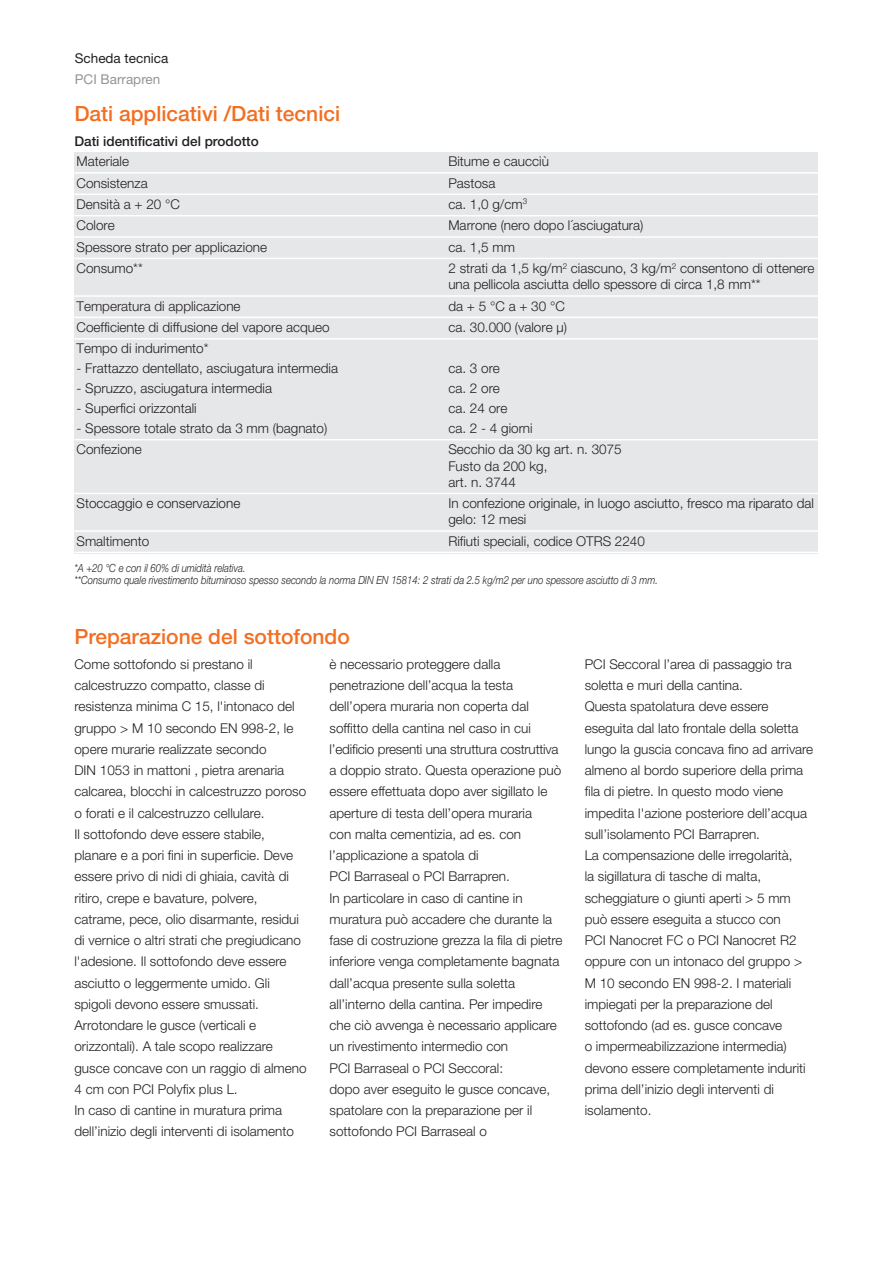
<style>
.page{position:relative;width:893px;height:1263px;background:#fff}
.page>*{position:absolute;margin:0;border:0;box-sizing:border-box;transform-origin:0 0}
.t1{font:500 21px "Helvetica Neue LT Pro";color:#f36e21}
.t2{font:300 13.5px/21.3px "Helvetica Neue LT Pro";color:#231f20}
.t3{font:500 13.5px "Helvetica Neue LT Pro";color:#231f20}
.t4{font:13.5px "Helvetica Neue LT Pro";color:#231f20}
.t5{font:13.5px "Helvetica Neue LT Pro";color:#939598}
.t6{font:italic 300 11.25px/12px "Helvetica Neue LT Pro";color:#231f20;scale:.85 1}
</style>
<div class="page">
<div style="left:74px;top:152px;width:372px;height:21px;background:#e6e7e9"></div>
<div style="left:446px;top:152px;width:372px;height:21px;background:#e6e7e9"></div>
<div style="left:74px;top:173px;width:372px;height:21px;background:#e6e7e9"></div>
<div style="left:446px;top:173px;width:372px;height:21px;background:#e6e7e9"></div>
<div style="left:74px;top:194px;width:372px;height:22px;background:#e6e7e9"></div>
<div style="left:446px;top:194px;width:372px;height:22px;background:#e6e7e9"></div>
<div style="left:74px;top:216px;width:372px;height:21px;background:#e6e7e9"></div>
<div style="left:446px;top:216px;width:372px;height:21px;background:#e6e7e9"></div>
<div style="left:74px;top:237px;width:372px;height:21px;background:#e6e7e9"></div>
<div style="left:446px;top:237px;width:372px;height:21px;background:#e6e7e9"></div>
<div style="left:74px;top:258px;width:372px;height:38px;background:#e6e7e9"></div>
<div style="left:446px;top:258px;width:372px;height:38px;background:#e6e7e9"></div>
<div style="left:74px;top:296px;width:372px;height:21px;background:#e6e7e9"></div>
<div style="left:446px;top:296px;width:372px;height:21px;background:#e6e7e9"></div>
<div style="left:74px;top:317px;width:372px;height:22px;background:#e6e7e9"></div>
<div style="left:446px;top:317px;width:372px;height:22px;background:#e6e7e9"></div>
<div style="left:74px;top:339px;width:372px;height:20px;background:#e6e7e9"></div>
<div style="left:446px;top:339px;width:372px;height:20px;background:#e6e7e9"></div>
<div style="left:74px;top:359px;width:372px;height:20px;background:#e6e7e9"></div>
<div style="left:446px;top:359px;width:372px;height:20px;background:#e6e7e9"></div>
<div style="left:74px;top:379px;width:372px;height:20px;background:#e6e7e9"></div>
<div style="left:446px;top:379px;width:372px;height:20px;background:#e6e7e9"></div>
<div style="left:74px;top:399px;width:372px;height:20px;background:#e6e7e9"></div>
<div style="left:446px;top:399px;width:372px;height:20px;background:#e6e7e9"></div>
<div style="left:74px;top:419px;width:372px;height:21px;background:#e6e7e9"></div>
<div style="left:446px;top:419px;width:372px;height:21px;background:#e6e7e9"></div>
<div style="left:74px;top:440px;width:372px;height:53px;background:#e6e7e9"></div>
<div style="left:446px;top:440px;width:372px;height:53px;background:#e6e7e9"></div>
<div style="left:74px;top:493px;width:372px;height:38px;background:#e6e7e9"></div>
<div style="left:446px;top:493px;width:372px;height:38px;background:#e6e7e9"></div>
<div style="left:74px;top:531px;width:372px;height:22px;background:#e6e7e9"></div>
<div style="left:446px;top:531px;width:372px;height:22px;background:#e6e7e9"></div>
<hr style="left:74px;top:172px;width:744px;height:2px;background:#fff">
<hr style="left:74px;top:194px;width:744px;height:1px;background:#fff">
<hr style="left:74px;top:215px;width:744px;height:1px;background:#fff">
<hr style="left:74px;top:236px;width:744px;height:2px;background:#fff">
<hr style="left:74px;top:258px;width:744px;height:1px;background:#fff">
<hr style="left:74px;top:295px;width:744px;height:2px;background:#fff">
<hr style="left:74px;top:317px;width:744px;height:1px;background:#fff">
<hr style="left:74px;top:338px;width:744px;height:1px;background:#fff">
<hr style="left:74px;top:439px;width:744px;height:1px;background:#fff">
<hr style="left:74px;top:493px;width:744px;height:1px;background:#fff">
<hr style="left:74px;top:530px;width:744px;height:2px;background:#fff">
<hr style="left:74px;top:552px;width:744px;height:1px;background:#fff">
<p class="t4" style="left:75px;top:53px;width:95px">Scheda tecnica</p>
<p class="t5" style="left:75px;top:74px;width:87px">PCI Barrapren</p>
<h1 class="t1" style="left:74px;top:106px;width:267px">Dati applicativi /Dati tecnici</h1>
<p class="t3" style="left:74px;top:136px;width:186px">Dati identificativi del prodotto</p>
<p class="t2" style="left:77px;top:152px;width:54px">Materiale</p>
<p class="t2" style="left:448px;top:152px;width:102px">Bitume e caucciù</p>
<p class="t2" style="left:77px;top:173px;width:73px">Consistenza</p>
<p class="t2" style="left:448px;top:173px;width:49px">Pastosa</p>
<p class="t2" style="left:77px;top:195px;width:105px">Densità a + 20 °C</p>
<p class="t2" style="left:448px;top:195px;width:80px">ca. 1,0 g/cm<sup>3</sup></p>
<p class="t2" style="left:77px;top:216px;width:40px">Colore</p>
<p class="t2" style="left:448px;top:216px;width:197px">Marrone (nero dopo l´asciugatura)</p>
<p class="t2" style="left:77px;top:237px;width:192px">Spessore strato per applicazione</p>
<p class="t2" style="left:448px;top:237px;width:68px">ca. 1,5 mm</p>
<p class="t2" style="left:77px;top:259px;width:68px">Consumo**</p>
<p class="t2" style="left:448px;top:261px;width:368px;line-height:16.2px">2 strati da 1,5 kg/m<sup>2</sup> ciascuno, 3 kg/m<sup>2</sup> consentono di ottenere una pellicola asciutta dello spessore di circa 1,8 mm**</p>
<p class="t2" style="left:77px;top:296px;width:166px">Temperatura di applicazione</p>
<p class="t2" style="left:448px;top:296px;width:118px">da+5°Ca+30°C</p>
<p class="t2" style="left:77px;top:318px;width:255px">Coefficiente di diffusione del vapore acqueo</p>
<p class="t2" style="left:448px;top:318px;width:120px">ca. 30.000 (valore µ)</p>
<p class="t2" style="left:77px;top:339px;width:134px">Tempo di indurimento*</p>
<p class="t2" style="left:77px;top:359px;width:263px">- Frattazzo dentellato, asciugatura intermedia</p>
<p class="t2" style="left:448px;top:359px;width:53px">ca. 3 ore</p>
<p class="t2" style="left:77px;top:379px;width:197px">- Spruzzo, asciugatura intermedia</p>
<p class="t2" style="left:448px;top:379px;width:53px">ca. 2 ore</p>
<p class="t2" style="left:77px;top:399px;width:122px">- Superfici orizzontali</p>
<p class="t2" style="left:448px;top:399px;width:61px">ca. 24 ore</p>
<p class="t2" style="left:77px;top:419px;width:252px">- Spessore totale strato da 3 mm (bagnato)</p>
<p class="t2" style="left:448px;top:419px;width:86px">ca. 2 - 4 giorni</p>
<p class="t2" style="left:77px;top:440px;width:67px">Confezione</p>
<p class="t2" style="left:448px;top:443px;width:175px;line-height:16.2px">Secchio da 30 kg art. n. 3075<br>Fusto da 200 kg,<br>art. n. 3744</p>
<p class="t2" style="left:77px;top:494px;width:165px">Stoccaggio e conservazione</p>
<p class="t2" style="left:448px;top:496px;width:367px;line-height:16.2px">In confezione originale, in luogo asciutto, fresco ma riparato dal gelo: 12 mesi</p>
<p class="t2" style="left:77px;top:531px;width:74px">Smaltimento</p>
<p class="t2" style="left:448px;top:531px;width:198px">Rifiuti speciali, codice OTRS 2240</p>
<p class="t6" style="left:74px;top:563px;width:688px">*A +20 °C e con il 60% di umidità relativa.<br>**Consumo quale rivestimento bituminoso spesso secondo la norma DIN EN 15814: 2 strati da 2.5 kg/m2 per uno spessore asciutto di 3 mm.</p>
<h1 class="t1" style="left:74px;top:629px;width:277px">Preparazione del sottofondo</h1>
<p class="t2" style="left:74px;top:654px;width:234px">Come sottofondo si prestano il calcestruzzo compatto, classe di resistenza minima C 15, l'intonaco del gruppo &gt; M 10 secondo EN 998-2, le opere murarie realizzate secondo<br>DIN 1053 in mattoni , pietra arenaria calcarea, blocchi in calcestruzzo poroso o forati e il calcestruzzo cellulare.<br>Il sottofondo deve essere stabile, planare e a pori fini in superficie. Deve essere privo di nidi di ghiaia, cavità di ritiro, crepe e bavature, polvere, catrame, pece, olio disarmante, residui di vernice o altri strati che pregiudicano l'adesione. Il sottofondo deve essere asciutto o leggermente umido. Gli spigoli devono essere smussati.<br>Arrotondare le gusce (verticali e orizzontali). A tale scopo realizzare gusce concave con un raggio di almeno 4 cm con PCI Polyfix plus L.<br>In caso di cantine in muratura prima dell’inizio degli interventi di isolamento</p>
<p class="t2" style="left:330px;top:654px;width:235px">è necessario proteggere dalla penetrazione dell’acqua la testa dell’opera muraria non coperta dal soffitto della cantina nel caso in cui l’edificio presenti una struttura costruttiva a doppio strato. Questa operazione può essere effettuata dopo aver sigillato le aperture di testa dell’opera muraria<br>con malta cementizia, ad es. con l’applicazione a spatola di<br>PCI Barraseal o PCI Barrapren.<br>In particolare in caso di cantine in muratura può accadere che durante la fase di costruzione grezza la fila di pietre inferiore venga completamente bagnata dall’acqua presente sulla soletta all’interno della cantina. Per impedire che ciò avvenga è necessario applicare un rivestimento intermedio con<br>PCI Barraseal o PCI Seccoral:<br>dopo aver eseguito le gusce concave, spatolare con la preparazione per il sottofondo PCI Barraseal o</p>
<p class="t2" style="left:585px;top:654px;width:230px">PCI Seccoral l’area di passaggio tra soletta e muri della cantina.<br>Questa spatolatura deve essere eseguita dal lato frontale della soletta lungo la guscia concava fino ad arrivare almeno al bordo superiore della prima fila di pietre. In questo modo viene impedita l'azione posteriore dell’acqua sull’isolamento PCI Barrapren.<br>La compensazione delle irregolarità,<br>la sigillatura di tasche di malta, scheggiature o giunti aperti &gt; 5 mm può essere eseguita a stucco con<br>PCI Nanocret FC o PCI Nanocret R2 oppure con un intonaco del gruppo &gt; M 10 secondo EN 998-2. I materiali impiegati per la preparazione del sottofondo (ad es. gusce concave<br>o impermeabilizzazione intermedia) devono essere completamente induriti prima dell’inizio degli interventi di isolamento.</p>
</div>
